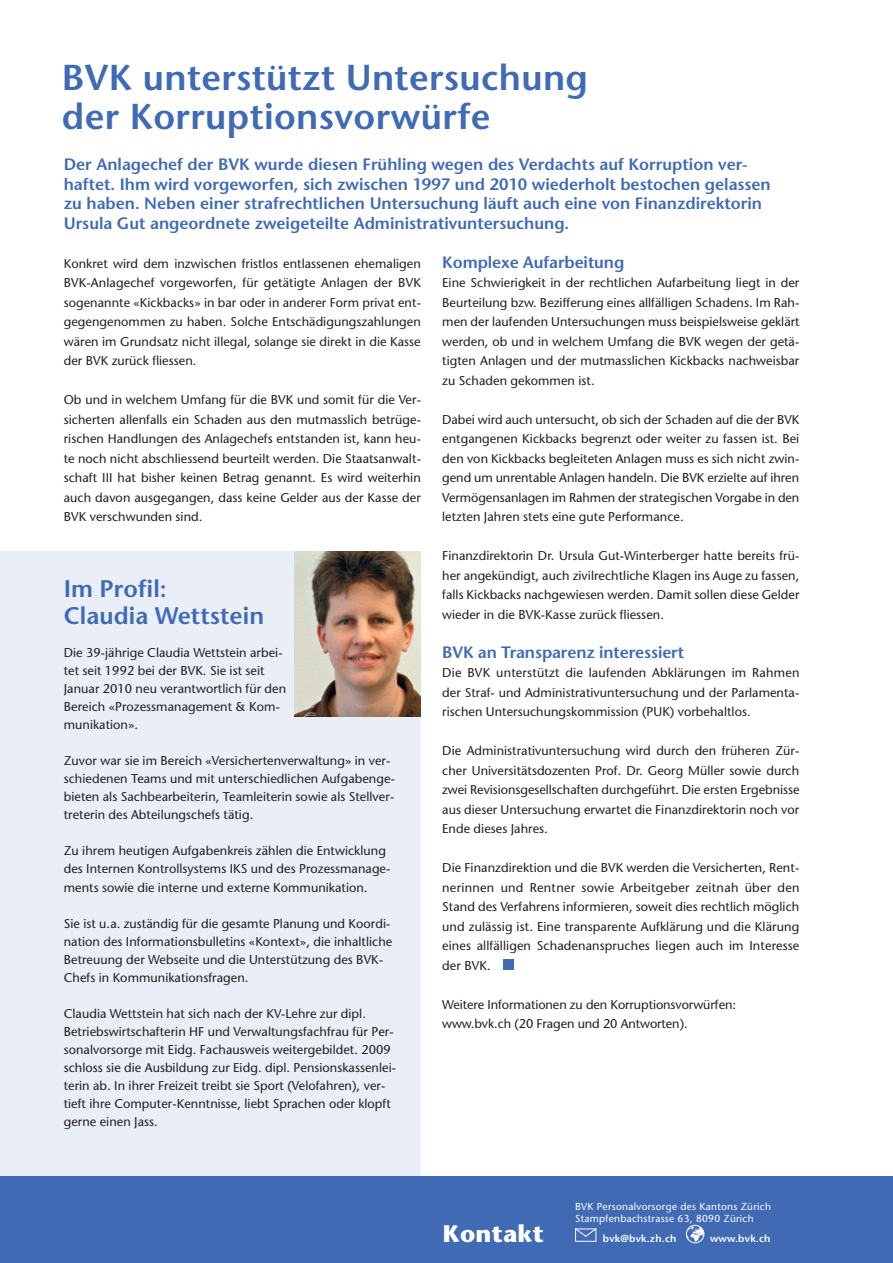
<style>
.page{position:relative;width:893px;height:1263px;background:#fff}
.page>*{position:absolute;margin:0;border:0;box-sizing:border-box;transform-origin:0 0}
.t1{font:600 36px/39px "Stone Sans Std";letter-spacing:.01em;color:#406ab4}
.t2{font:600 24px/27px "Stone Sans Std";letter-spacing:.005em;color:#406ab4}
.t3{font:700 24px "Stone Sans Std";letter-spacing:.01em;color:#fff}
.t4{font:600 16.5px/19.5px "Stone Sans Std";color:#406ab4}
.t5{font:500 12.75px/19.5px "Stone Sans Std";letter-spacing:.005em;color:#231f20;text-align:justify}
.t6{font:500 10.2px/12.3px "Stone Sans Std";letter-spacing:.025em;color:#fff}
.t7{font:600 10.2px "Stone Sans Std";letter-spacing:.025em;color:#fff}
</style>
<div class="page">
<div style="left:0;top:551px;width:421px;height:703px;background:#e9eef7"></div>
<div style="left:0;top:1176px;width:893px;height:87px;background:#406ab4"></div>
<div style="left:575px;top:1228px;width:21px;height:14px;border:1px solid #fff"></div>
<svg style="left:575px;top:1228px;width:22px;height:9px"></svg>
<svg style="left:686px;top:1226px;width:18px;height:15px"></svg>
<div style="left:686px;top:1225px;width:18px;height:18px;border:1px solid #fff;border-radius:50%"></div>
<div style="left:504px;top:960px;width:10px;height:10px;background:#406ab4"></div>
<img style="left:295px;top:551px;width:126px;height:165px">
<h1 class="t1" style="left:62px;top:58px;width:528px">BVK unterstützt Untersuchung der Korruptionsvorwürfe</h1>
<p class="t4" style="left:64px;top:155px;width:708px">Der Anlagechef der BVK wurde diesen Frühling wegen des Verdachts auf Korruption ver&shy;haftet. Ihm wird vorgeworfen, sich zwischen 1997 und 2010 wiederholt bestochen gelassen zu haben. Neben einer strafrechtlichen Untersuchung läuft auch eine von Finanzdirektorin Ursula Gut angeordnete zweigeteilte Administrativuntersuchung.</p>
<p class="t5" style="left:64px;top:254px;width:359px">Konkret wird dem inzwischen fristlos entlassenen ehemaligen BVK-Anlagechef vorgeworfen, für getätigte Anlagen der BVK sogenannte «Kickbacks» in bar oder in anderer Form privat ent&shy;gegengenommen zu haben. Solche Entschädigungszahlungen wären im Grundsatz nicht illegal, solange sie direkt in die Kasse der BVK zurück fliessen.</p>
<p class="t5" style="left:64px;top:390px;width:359px">Ob und in welchem Umfang für die BVK und somit für die Ver&shy;sicherten allenfalls ein Schaden aus den mutmasslich betrüge&shy;rischen Handlungen des Anlagechefs entstanden ist, kann heu&shy;te noch nicht abschliessend beurteilt werden. Die Staatsanwalt&shy;schaft III hat bisher keinen Betrag genannt. Es wird weiterhin auch davon ausgegangen, dass keine Gelder aus der Kasse der BVK verschwunden sind.</p>
<h2 class="t2" style="left:64px;top:575px;width:202px">Im Profil:<br>Claudia Wettstein</h2>
<p class="t5" style="left:64px;top:644px;width:224px;line-height:18px;text-align:left">Die 39-jährige Claudia Wettstein arbei&shy;tet seit 1992 bei der BVK. Sie ist seit Januar 2010 neu verantwortlich für den Bereich «Prozessmanagement &amp; Kom&shy;munikation».</p>
<p class="t5" style="left:64px;top:752px;width:333px;line-height:18px;text-align:left">Zuvor war sie im Bereich «Versichertenverwaltung» in ver&shy;schiedenen Teams und mit unterschiedlichen Aufgabenge&shy;bieten als Sachbearbeiterin, Teamleiterin sowie als Stellver&shy;treterin des Abteilungschefs tätig.</p>
<p class="t5" style="left:64px;top:842px;width:328px;line-height:18px;text-align:left">Zu ihrem heutigen Aufgabenkreis zählen die Entwicklung des Internen Kontrollsystems IKS und des Prozessmanage&shy;ments sowie die interne und externe Kommunikation.</p>
<p class="t5" style="left:64px;top:914px;width:330px;line-height:18px;text-align:left">Sie ist u.a. zuständig für die gesamte Planung und Koordi&shy;nation des Informationsbulletins «Kontext», die inhaltliche Betreuung der Webseite und die Unterstützung des BVK-Chefs in Kommunikationsfragen.</p>
<p class="t5" style="left:64px;top:1004px;width:334px;line-height:18px;text-align:left">Claudia Wettstein hat sich nach der KV-Lehre zur dipl.<br>Betriebswirtschafterin HF und Verwaltungsfachfrau für Per&shy;sonalvorsorge mit Eidg. Fachausweis weitergebildet. 2009 schloss sie die Ausbildung zur Eidg. dipl. Pensionskassenlei&shy;terin ab. In ihrer Freizeit treibt sie Sport (Velofahren), ver&shy;tieft ihre Computer-Kenntnisse, liebt Sprachen oder klopft gerne einen Jass.</p>
<p class="t4" style="left:442px;top:252px;width:184px">Komplexe Aufarbeitung</p>
<p class="t5" style="left:442px;top:273px;width:359px">Eine Schwierigkeit in der rechtlichen Aufarbeitung liegt in der Beurteilung bzw. Bezifferung eines allfälligen Schadens. Im Rah&shy;men der laufenden Untersuchungen muss beispielsweise geklärt werden, ob und in welchem Umfang die BVK wegen der getä&shy;tigten Anlagen und der mutmasslichen Kickbacks nachweisbar zu Schaden gekommen ist.</p>
<p class="t5" style="left:442px;top:410px;width:359px">Dabei wird auch untersucht, ob sich der Schaden auf die der BVK entgangenen Kickbacks begrenzt oder weiter zu fassen ist. Bei den von Kickbacks begleiteten Anlagen muss es sich nicht zwin&shy;gend um unrentable Anlagen handeln. Die BVK erzielte auf ihren Vermögensanlagen im Rahmen der strategischen Vorgabe in den letzten Jahren stets eine gute Performance.</p>
<p class="t5" style="left:442px;top:546px;width:359px">Finanzdirektorin Dr. Ursula Gut-Winterberger hatte bereits frü&shy;her angekündigt, auch zivilrechtliche Klagen ins Auge zu fassen, falls Kickbacks nachgewiesen werden. Damit sollen diese Gelder wieder in die BVK-Kasse zurück fliessen.</p>
<p class="t4" style="left:442px;top:642px;width:243px">BVK an Transparenz interessiert</p>
<p class="t5" style="left:442px;top:663px;width:359px">Die BVK unterstützt die laufenden Abklärungen im Rahmen der Straf- und Administrativuntersuchung und der Parlamenta&shy;rischen Untersuchungskommission (PUK) vorbehaltlos.</p>
<p class="t5" style="left:442px;top:741px;width:359px">Die Administrativuntersuchung wird durch den früheren Zür&shy;cher Universitätsdozenten Prof. Dr. Georg Müller sowie durch zwei Revisionsgesellschaften durchgeführt. Die ersten Ergebnisse aus dieser Untersuchung erwartet die Finanzdirektorin noch vor Ende dieses Jahres.</p>
<p class="t5" style="left:442px;top:858px;width:359px">Die Finanzdirektion und die BVK werden die Versicherten, Rent&shy;nerinnen und Rentner sowie Arbeitgeber zeitnah über den Stand des Verfahrens informieren, soweit dies rechtlich möglich und zulässig ist. Eine transparente Aufklärung und die Klärung eines allfälligen Schadenanspruches liegen auch im Interesse der BVK.</p>
<p class="t5" style="left:442px;top:995px;width:295px">Weitere Informationen zu den Korruptionsvorwürfen: www.bvk.ch (20 Fragen und 20 Antworten).</p>
<p class="t6" style="left:575px;top:1200px;width:197px">BVK Personalvorsorge des Kantons Zürich<br>Stampfenbachstrasse 63, 8090 Zürich</p>
<p class="t7" style="left:603px;top:1232px;width:75px">bvk@bvk.zh.ch</p>
<h2 class="t3" style="left:443px;top:1219px;width:103px">Kontakt</h2>
<p class="t7" style="left:710px;top:1232px;width:62px">www.bvk.ch</p>
</div>
